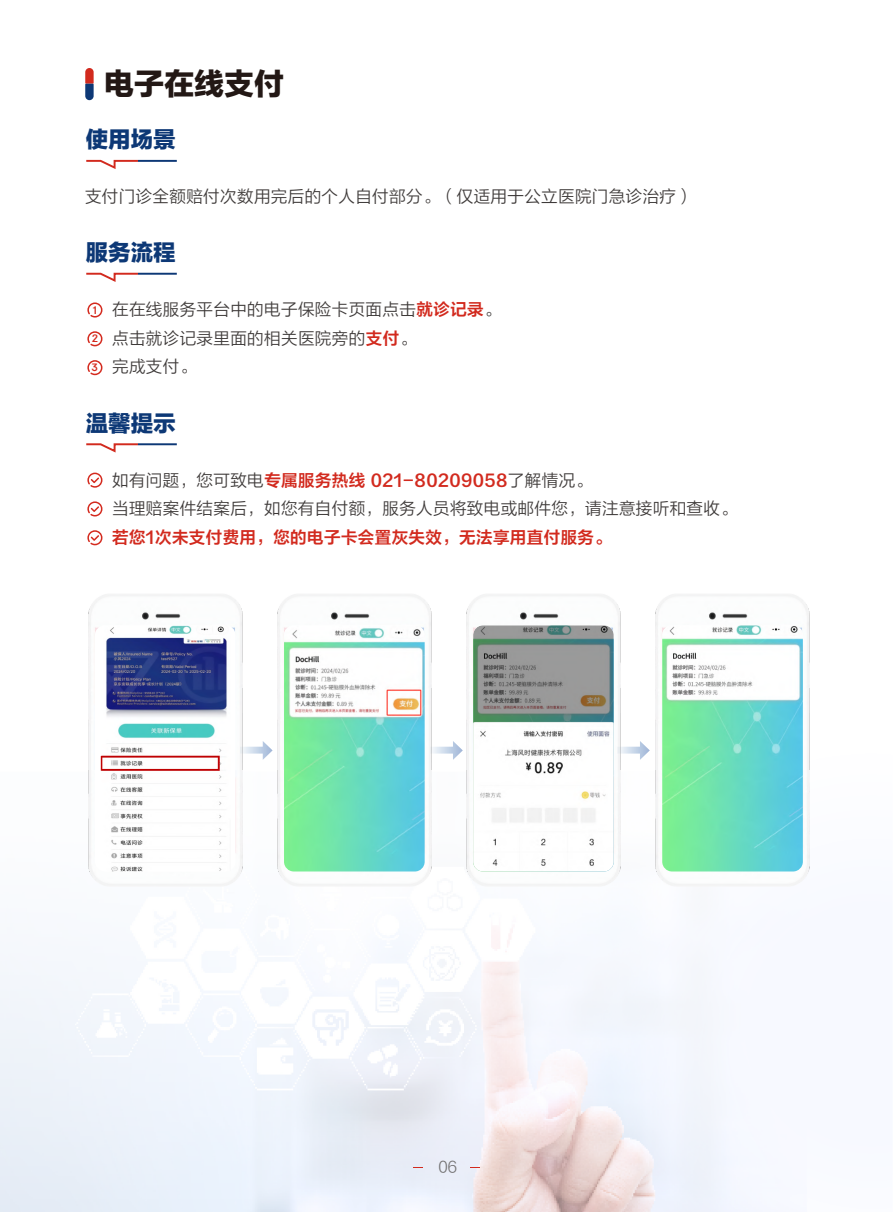
<style>
.page{position:relative;width:893px;height:1212px;background:#fff}
.page>*{position:absolute;margin:0;border:0;box-sizing:border-box;transform-origin:0 0}
.t1{font:30px "FZLTTHJW GB1 0";color:#231815}
.t2{font:22.5px "FZLTTHJW GB1 0";color:#0d3876}
.t3{font:16.5px/28.5px "FZLTXIHJW GB1 0";letter-spacing:.025em;color:#3e3a39}
.t4{font:16.5px "FZLTZCHJW GB1 0";letter-spacing:.025em;color:#d22a1e}
.t5{font:15px "FZLTXIHJW GB1 0";color:#717071}
.t6{font:10.65px "JD Zheng Hei 01 Regular";color:#d42a1e;scale:1.1 1}
.s1{font-family:"FZLTZCHJW GB1 0";color:#d22a1e}
.s2{font-family:"FZLTXIHJW GB1 0";color:#3e3a39}
</style>
<div class="page">
<img style="left:0;top:100px;width:810px;height:1112px">
<img style="left:88px;top:770px;width:154px;height:121px">
<img style="left:88px;top:593px;width:154px;height:177px">
<div style="left:95px;top:625px;width:141px;height:246px;background:#fff;border-radius:10px"></div>
<img style="left:100px;top:625px;width:130px;height:246px">
<img style="left:277px;top:770px;width:154px;height:121px">
<img style="left:277px;top:593px;width:154px;height:177px">
<img style="left:284px;top:625px;width:141px;height:246px">
<img style="left:466px;top:770px;width:154px;height:121px">
<img style="left:466px;top:593px;width:154px;height:177px">
<img style="left:656px;top:770px;width:153px;height:121px">
<img style="left:656px;top:593px;width:153px;height:177px">
<img style="left:662px;top:625px;width:141px;height:246px">
<svg style="left:85px;top:68px;width:9px;height:32px"></svg>
<svg style="left:84px;top:159px;width:56px;height:12px"></svg>
<hr style="left:138px;top:160px;width:39px;height:2px;background:#0d3876">
<svg style="left:84px;top:272px;width:56px;height:11px"></svg>
<hr style="left:138px;top:273px;width:39px;height:2px;background:#0d3876">
<svg style="left:84px;top:442px;width:56px;height:12px"></svg>
<hr style="left:138px;top:443px;width:39px;height:2px;background:#0d3876">
<svg style="left:87px;top:473px;width:15px;height:15px"></svg>
<svg style="left:87px;top:501px;width:15px;height:15px"></svg>
<svg style="left:87px;top:530px;width:15px;height:15px"></svg>
<svg style="left:87px;top:302px;width:15px;height:15px"></svg>
<svg style="left:87px;top:331px;width:15px;height:15px"></svg>
<svg style="left:87px;top:360px;width:15px;height:15px"></svg>
<svg style="left:473px;top:625px;width:141px;height:246px"></svg>
<svg style="left:240px;top:741px;width:33px;height:19px"></svg>
<svg style="left:430px;top:741px;width:33px;height:19px"></svg>
<svg style="left:617px;top:741px;width:33px;height:19px"></svg>
<h1 class="t1" style="left:104px;top:65px;width:181px">电子在线支付</h1>
<h2 class="t2" style="left:86px;top:126px;width:92px">使用场景</h2>
<p class="t3" style="left:85px;top:182px;width:609px">支付门诊全额赔付次数用完后的个人自付部分。（仅适用于公立医院门急诊治疗）</p>
<h2 class="t2" style="left:86px;top:239px;width:92px">服务流程</h2>
<p class="t6" style="left:93px;top:304px;width:5px">1</p>
<p class="t6" style="left:92px;top:332px;width:7px">2</p>
<p class="t6" style="left:92px;top:361px;width:8px">3</p>
<p class="t3" style="left:112px;top:296px;width:390px">在在线服务平台中的电子保险卡页面点击<span class="s1">就诊记录</span>。点击就诊记录里面的相关医院旁的<span class="s1">支付</span>。<br>完成支付。</p>
<h2 class="t2" style="left:86px;top:409px;width:92px">温馨提示</h2>
<p class="t4" style="left:112px;top:471px;width:481px"><span class="s2">如有问题，您可致电</span>专属服务热线 021-80209058<span class="s2">了解情况。</span></p>
<p class="t3" style="left:112px;top:495px;width:626px">当理赔案件结案后，如您有自付额，服务人员将致电或邮件您，请注意接听和查收。</p>
<p class="t4" style="left:112px;top:528px;width:500px">若您1次未支付费用，您的电子卡会置灰失效，无法享用直付服务。</p>
<p class="t5" style="left:438px;top:1158px;width:20px">06</p>
</div>
